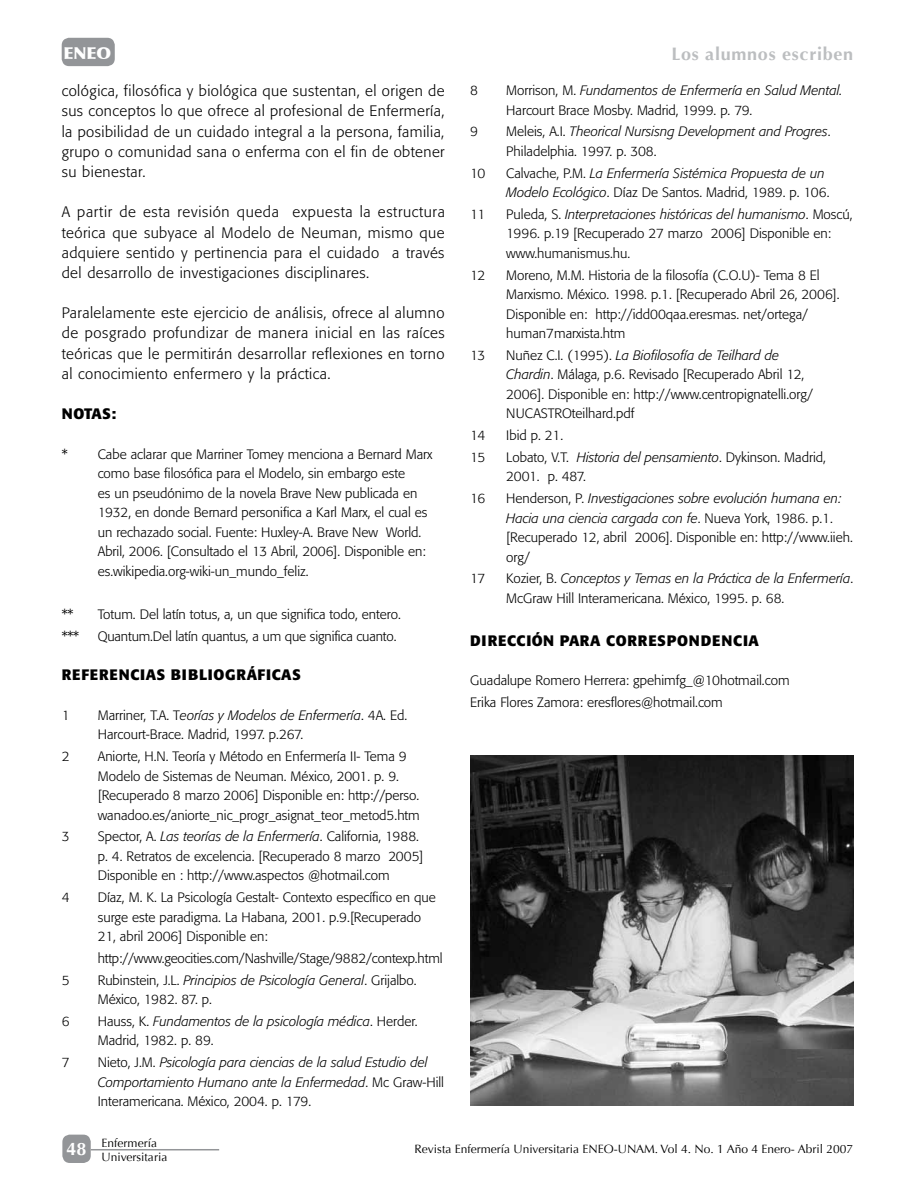
<style>
.page{position:relative;width:915px;height:1191px;background:#fff}
.page>*{position:absolute;margin:0;border:0;box-sizing:border-box;transform-origin:0 0}
.t1{font:700 18px "Optima";letter-spacing:.04em;color:#bcbec0}
.t2{font:700 18px "Optima";color:#fff}
.t3{font:900 16.5px "Optima";color:#fff}
.t4{font:300 15px/20.1px "Formata";letter-spacing:.03em;color:#000;text-align:justify}
.t5{font:700 15px "Formata";letter-spacing:.05em;color:#000}
.t6{font:300 13.5px/19.5px "Formata";color:#000}
.t7{font:italic 300 13.5px/19.5px "Formata";color:#000}
.t8{font:12px/14.4px "Optima";color:#000}
.s1{font-style:italic}
.s2{font-style:normal}
</style>
<div class="page">
<div style="left:62px;top:1134px;width:29px;height:29px;background:#939598;border-radius:7px"></div>
<hr style="left:91px;top:1149px;width:128px;height:1px;background:#939598">
<div style="left:62px;top:38px;width:53px;height:28px;background:#939598;border-radius:7px"></div>
<img style="left:470px;top:755px;width:383px;height:351px">
<p class="t3" style="left:63px;top:43px;width:49px">ENEO</p>
<p class="t4" style="left:62px;top:81px;width:384px">cológica, filosófica y biológica que sustentan, el origen de sus conceptos lo que ofrece al profesional de Enfermería, la posibilidad de un cuidado integral a la persona, familia, grupo o comunidad sana o enferma con el fin de obtener su bienestar.</p>
<p class="t4" style="left:62px;top:202px;width:384px">A partir de esta revisión queda expuesta la estructura teórica que subyace al Modelo de Neuman, mismo que adquiere sentido y pertinencia para el cuidado a través del desarrollo de investigaciones disciplinares.</p>
<p class="t4" style="left:62px;top:303px;width:384px">Paralelamente este ejercicio de análisis, ofrece al alumno de posgrado profundizar de manera inicial en las raíces teóricas que le permitirán desarrollar reflexiones en torno al conocimiento enfermero y la práctica.</p>
<p class="t5" style="left:62px;top:404px;width:56px">NOTAS:</p>
<p class="t6" style="left:98px;top:444px;width:336px;text-indent:-36px">* Cabe aclarar que Marriner Tomey menciona a Bernard Marx como base filosófica para el Modelo, sin embargo este<br>es un pseudónimo de la novela Brave New publicada en 1932, en donde Bernard personifica a Karl Marx, el cual es un rechazado social. Fuente: Huxley-A. Brave New World.<br>Abril, 2006. [Consultado el 13 Abril, 2006]. Disponible en: es.wikipedia.org-wiki-un_mundo_feliz.</p>
<p class="t6" style="left:62px;top:605px;width:13px">**</p>
<p class="t6" style="left:98px;top:605px;width:305px">Totum. Del latín totus, a, un que significa todo, entero.</p>
<p class="t6" style="left:62px;top:627px;width:19px">***</p>
<p class="t6" style="left:98px;top:627px;width:300px">Quantum.Del latín quantus, a um que significa cuanto.</p>
<p class="t5" style="left:62px;top:665px;width:239px">REFERENCIAS BIBLIOGRÁFICAS</p>
<p class="t6" style="left:62px;top:705px;width:9px">1</p>
<p class="t6" style="left:98px;top:705px;width:311px">Marriner, T.A. T<span class="s1">eorías y Modelos de Enfermería</span>. 4A. Ed.<br>Harcourt-Brace. Madrid, 1997. p.267.</p>
<p class="t6" style="left:62px;top:746px;width:9px">2</p>
<p class="t6" style="left:98px;top:746px;width:323px">Aniorte, H.N. Teoría y Método en Enfermería II- Tema 9<br>Modelo de Sistemas de Neuman. México, 2001. p. 9. [Recuperado 8 marzo 2006] Disponible en: http://perso. wanadoo.es/aniorte_nic_progr_asignat_teor_metod5.htm</p>
<p class="t6" style="left:62px;top:827px;width:9px">3</p>
<p class="t6" style="left:98px;top:827px;width:327px">Spector, A. <span class="s1">Las teorías de la Enfermería</span>. California, 1988. p. 4. Retratos de excelencia. [Recuperado 8 marzo 2005]<br>Disponible en : http://www.aspectos @hotmail.com</p>
<p class="t6" style="left:62px;top:887px;width:9px">4</p>
<p class="t6" style="left:98px;top:887px;width:339px">Díaz, M. K. La Psicología Gestalt- Contexto específico en que surge este paradigma. La Habana, 2001. p.9.[Recuperado<br>21, abril 2006] Disponible en:</p>
<p class="t6" style="left:98px;top:948px;width:346px">http://www.geocities.com/Nashville/Stage/9882/contexp.html</p>
<p class="t6" style="left:62px;top:970px;width:9px">5</p>
<p class="t6" style="left:98px;top:970px;width:320px">Rubinstein, J.L. <span class="s1">Principios de Psicología General</span>. Grijalbo.<br>México, 1982. 87. p.</p>
<p class="t6" style="left:62px;top:1011px;width:9px">6</p>
<p class="t6" style="left:98px;top:1011px;width:321px">Hauss, K. <span class="s1">Fundamentos de la psicología médica</span>. Herder.<br>Madrid, 1982. p. 89.</p>
<p class="t6" style="left:62px;top:1052px;width:9px">7</p>
<p class="t7" style="left:98px;top:1052px;width:348px"><span class="s2">Nieto, J.M.</span> Psicología para ciencias de la salud Estudio del<br>Comportamiento Humano ante la Enfermedad<span class="s2">. Mc Graw-Hill<br>Interamericana. México, 2004. p. 179.</span></p>
<h1 class="t1" style="left:671px;top:43px;width:183px">Los alumnos escriben</h1>
<p class="t6" style="left:470px;top:81px;width:9px">8</p>
<p class="t6" style="left:506px;top:81px;width:337px">Morrison, M. <span class="s1">Fundamentos de Enfermería en Salud Mental.<br></span>Harcourt Brace Mosby. Madrid, 1999. p. 79.</p>
<p class="t6" style="left:470px;top:122px;width:9px">9</p>
<p class="t7" style="left:506px;top:122px;width:326px"><span class="s2">Meleis, A.I.</span> Theorical Nursisng Development and Progres<span class="s2">.<br>Philadelphia. 1997. p. 308.</span></p>
<p class="t6" style="left:470px;top:163px;width:17px">10</p>
<p class="t7" style="left:506px;top:163px;width:324px"><span class="s2">Calvache, P.M.</span> La Enfermería Sistémica Propuesta de un<br>Modelo Ecológico<span class="s2">. Díaz De Santos. Madrid, 1989. p. 106.</span></p>
<p class="t6" style="left:470px;top:204px;width:17px">11</p>
<p class="t6" style="left:506px;top:204px;width:348px">Puleda, S. <span class="s1">Interpretaciones históricas del humanismo</span>. Moscú,<br>1996. p.19 [Recuperado 27 marzo 2006] Disponible en: www.humanismus.hu.</p>
<p class="t6" style="left:470px;top:265px;width:17px">12</p>
<p class="t6" style="left:506px;top:265px;width:335px">Moreno, M.M. Historia de la filosofía (C.O.U)- Tema 8 El Marxismo. México. 1998. p.1. [Recuperado Abril 26, 2006].<br>Disponible en: http://idd00qaa.eresmas. net/ortega/ human7marxista.htm</p>
<p class="t6" style="left:470px;top:345px;width:17px">13</p>
<p class="t6" style="left:506px;top:345px;width:308px">Nuñez C.I. (1995). <span class="s1">La Biofilosofía de Teilhard de Chardin</span>. Málaga, p.6. Revisado [Recuperado Abril 12, 2006]. Disponible en: http://www.centropignatelli.org/ NUCASTROteilhard.pdf</p>
<p class="t6" style="left:470px;top:426px;width:17px">14</p>
<p class="t6" style="left:506px;top:426px;width:58px">Ibid p. 21.</p>
<p class="t6" style="left:470px;top:447px;width:17px">15</p>
<p class="t6" style="left:506px;top:447px;width:321px">Lobato, V.T. <span class="s1">Historia del pensamiento</span>. Dykinson. Madrid,<br>2001. p. 487.</p>
<p class="t6" style="left:470px;top:489px;width:17px">16</p>
<p class="t6" style="left:506px;top:489px;width:348px">Henderson, P. <span class="s1">Investigaciones sobre evolución humana en:<br>Hacia una ciencia cargada con fe</span>. Nueva York, 1986. p.1. [Recuperado 12, abril 2006]. Disponible en: http://www.iieh. org/</p>
<p class="t6" style="left:470px;top:569px;width:17px">17</p>
<p class="t6" style="left:506px;top:569px;width:348px">Kozier, B. <span class="s1">Conceptos y Temas en la Práctica de la Enfermería</span>.<br>McGraw Hill Interamericana. México, 1995. p. 68.</p>
<p class="t5" style="left:470px;top:631px;width:209px">DIRECCIÓN PARA CORRESPOND</p>
<p class="t5" style="left:712px;top:631px;width:20px">ENCIA</p>
<p class="t6" style="left:470px;top:670px;width:321px;line-height:21.8px">Guadalupe Romero Herrera: gpehimfg_@10hotmail.com<br>Erika Flores Zamora: eresflores@hotmail.com</p>
<h1 class="t2" style="left:66px;top:1138px;width:22px">48</h1>
<p class="t8" style="left:102px;top:1135px;width:67px">Enfermería<br>Universitaria</p>
<p class="t8" style="left:414px;top:1141px;width:440px">Revista Enfermería Universitaria ENEO-UNAM. Vol 4. No. 1 Año 4 Enero- Abril 2007</p>
</div>
